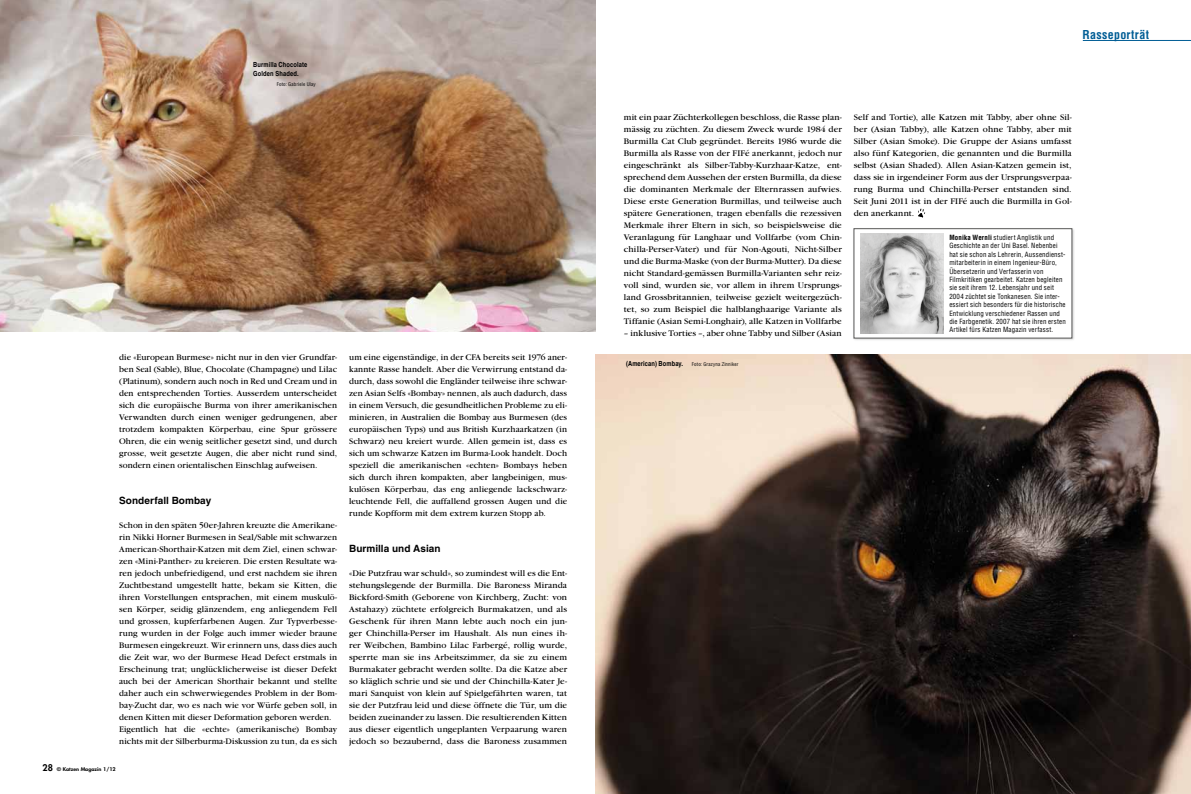
<style>
.page{position:relative;width:1191px;height:794px;background:#fff}
.page>*{position:absolute;margin:0;border:0;box-sizing:border-box;transform-origin:0 0}
.t1{font:700 condensed 12px "Helvetica LT";letter-spacing:.025em;color:#005d95}
.t2{font:700 10px "Helvetica LT";letter-spacing:.005em;color:#000}
.t3{font:9px/12px "Garamond LT";letter-spacing:.01em;color:#000;text-align:justify}
.t4{font:condensed 7px/8.4px "Helvetica LT";letter-spacing:.025em;color:#000}
.t5{font:700 condensed 7px/9.5px "Helvetica LT";letter-spacing:.02em;color:#000}
.t6{font:condensed 5px "Helvetica LT";letter-spacing:.03em;color:#000}
.t7{font:800 5px "Futura CE";color:#000;scale:1.1 1}
.s1{font-family:"Futura LT";font-size:9px}
.s2{font-weight:700;font-size:7px}
.s3{font-weight:700}
</style>
<div class="page">
<hr style="left:1082px;top:40px;width:109px;height:1px;background:#005d95">
<div style="left:852px;top:227px;width:223px;height:115px;background:#000;opacity:.2"></div>
<div style="left:854px;top:229px;width:218px;height:109px;background:#fff"></div>
<div style="left:854px;top:228px;width:218px;height:110px;border:1px solid #575756"></div>
<img style="left:860px;top:233px;width:83px;height:100px">
<img style="left:595px;top:354px;width:596px;height:440px">
<svg style="left:918px;top:208px;width:7px;height:9px"></svg>
<img style="left:0;top:0;width:595px;height:332px">
<p class="t5" style="left:253px;top:60px;width:56px">Burmilla Chocolate<br>Golden Shaded.</p>
<p class="t6" style="left:277px;top:81px;width:41px">Foto: Gabriele Ulay</p>
<p class="t3" style="left:119px;top:351px;width:219px">die «European Burmese» nicht nur in den vier Grundfar&shy;ben Seal (Sable), Blue, Chocolate (Champagne) und Lilac (Platinum), sondern auch noch in Red und Cream und in den entsprechenden Torties. Ausserdem unterscheidet sich die europäische Burma von ihrer amerikanischen Verwandten durch einen weniger gedrungenen, aber trotzdem kompakten Körperbau, eine Spur grössere Ohren, die ein wenig seitlicher gesetzt sind, und durch grosse, weit gesetzte Augen, die aber nicht rund sind, sondern einen orientalischen Einschlag aufweisen.</p>
<p class="t2" style="left:119px;top:494px;width:94px">Sonderfall Bombay</p>
<p class="t3" style="left:119px;top:519px;width:219px;text-align:left">Schon in den späten 50er-Jahren kreuzte die Amerikane&shy;rin Nikki Horner Burmesen in Seal/Sable mit schwarzen American-Shorthair-Katzen mit dem Ziel, einen schwar&shy;zen «Mini-Panther» zu kreieren. Die ersten Resultate wa&shy;ren jedoch unbefriedigend, und erst nachdem sie ihren Zuchtbestand umgestellt hatte, bekam sie Kitten, die ihren Vorstellungen entsprachen, mit einem muskulö&shy;sen Körper, seidig glänzendem, eng anliegendem Fell und grossen, kupferfarbenen Augen. Zur Typverbesse&shy;rung wurden in der Folge auch immer wieder braune Burmesen eingekreuzt. Wir erinnern uns, dass dies auch die Zeit war, wo der Burmese Head Defect erstmals in Erscheinung trat; unglücklicherweise ist dieser Defekt auch bei der American Shorthair bekannt und stellte daher auch ein schwerwiegendes Problem in der Bom&shy;bay-Zucht dar, wo es nach wie vor Würfe geben soll, in denen Kitten mit dieser Deformation geboren werden.<br>Eigentlich hat die «echte» (amerikanische) Bombay nichts mit der Silberburma-Diskussion zu tun, da es sich</p>
<p class="t7" style="left:43px;top:766px;width:68px"><span class="s1">28</span> © Katzen Magazin 1/12</p>
<p class="t3" style="left:349px;top:351px;width:219px">um eine eigenständige, in der CFA bereits seit 1976 aner&shy;kannte Rasse handelt. Aber die Verwirrung entstand da&shy;durch, dass sowohl die Engländer teilweise ihre schwar&shy;zen Asian Selfs «Bombay» nennen, als auch dadurch, dass in einem Versuch, die gesundheitlichen Probleme zu eli&shy;minieren, in Australien die Bombay aus Burmesen (des europäischen Typs) und aus British Kurzhaarkatzen (in Schwarz) neu kreiert wurde. Allen gemein ist, dass es sich um schwarze Katzen im Burma-Look handelt. Doch speziell die amerikanischen «echten» Bombays heben sich durch ihren kompakten, aber langbeinigen, mus&shy;kulösen Körperbau, das eng anliegende lackschwarz&shy;leuchtende Fell, die auffallend grossen Augen und die runde Kopfform mit dem extrem kurzen Stopp ab.</p>
<p class="t2" style="left:349px;top:542px;width:93px">Burmilla und Asian</p>
<p class="t3" style="left:349px;top:567px;width:219px">«Die Putzfrau war schuld», so zumindest will es die Ent&shy;stehungslegende der Burmilla. Die Baroness Miranda Bickford-Smith (Geborene von Kirchberg, Zucht: von Astahazy) züchtete erfolgreich Burmakatzen, und als Geschenk für ihren Mann lebte auch noch ein jun&shy;ger Chinchilla-Perser im Haushalt. Als nun eines ih&shy;rer Weibchen, Bambino Lilac Farbergé, rollig wurde, sperrte man sie ins Arbeitszimmer, da sie zu einem Burmakater gebracht werden sollte. Da die Katze aber so kläglich schrie und sie und der Chinchilla-Kater Je&shy;mari Sanquist von klein auf Spielgefährten waren, tat sie der Putzfrau leid und diese öffnete die Tür, um die beiden zueinander zu lassen. Die resultierenden Kitten aus dieser eigentlich ungeplanten Verpaarung waren jedoch so bezaubernd, dass die Baroness zusammen</p>
<h1 class="t1" style="left:1082px;top:27px;width:68px">Rasseporträt</h1>
<p class="t3" style="left:624px;top:111px;width:219px">mit ein paar Züchterkollegen beschloss, die Rasse plan&shy;mässig zu züchten. Zu diesem Zweck wurde 1984 der Burmilla Cat Club gegründet. Bereits 1986 wurde die Burmilla als Rasse von der FIFé anerkannt, jedoch nur eingeschränkt als Silber-Tabby-Kurzhaar-Katze, ent&shy;sprechend dem Aussehen der ersten Burmilla, da diese die dominanten Merkmale der Elternrassen aufwies.<br>Diese erste Generation Burmillas, und teilweise auch spätere Generationen, tragen ebenfalls die rezessiven Merkmale ihrer Eltern in sich, so beispielsweise die Veranlagung für Langhaar und Vollfarbe (vom Chin&shy;chilla-Perser-Vater) und für Non-Agouti, Nicht-Silber und die Burma-Maske (von der Burma-Mutter). Da diese nicht Standard-gemässen Burmilla-Varianten sehr reiz&shy;voll sind, wurden sie, vor allem in ihrem Ursprungs&shy;land Grossbritannien, teilweise gezielt weitergezüch&shy;tet, so zum Beispiel die halblanghaarige Variante als Tiffanie (Asian Semi-Longhair), alle Katzen in Vollfarbe</p>
<p class="t3" style="left:624px;top:327px;width:219px">– inklusive Torties –, aber ohne Tabby und Silber (Asian</p>
<p class="t6" style="left:626px;top:360px;width:114px"><span class="s2">(American) Bombay.</span> Foto: Grazyna Zinniker</p>
<p class="t3" style="left:854px;top:111px;width:219px">Self and Tortie), alle Katzen mit Tabby, aber ohne Sil&shy;ber (Asian Tabby), alle Katzen ohne Tabby, aber mit Silber (Asian Smoke). Die Gruppe der Asians umfasst also fünf Kategorien, die genannten und die Burmilla selbst (Asian Shaded). Allen Asian-Katzen gemein ist, dass sie in irgendeiner Form aus der Ursprungsverpaa&shy;rung Burma und Chinchilla-Perser entstanden sind.<br>Seit Juni 2011 ist in der FIFé auch die Burmilla in Gol&shy;den anerkannt.</p>
<p class="t4" style="left:949px;top:233px;width:118px"><span class="s3">Monika Wernli</span> studiert Anglistik und Geschichte an der Uni Basel. Nebenbei hat sie schon als Lehrerin, Aussendienst&shy;mitarbeiterin in einem Ingenieur-Büro, Übersetzerin und Verfasserin von Filmkritiken gearbeitet. Katzen begleiten sie seit ihrem 12. Lebensjahr und seit 2004 züchtet sie Tonkanesen. Sie inter&shy;essiert sich besonders für die historische Entwicklung verschiedener Rassen und die Farbgenetik. 2007 hat sie ihren ersten Artikel fürs Katzen Magazin verfasst.</p>
</div>
